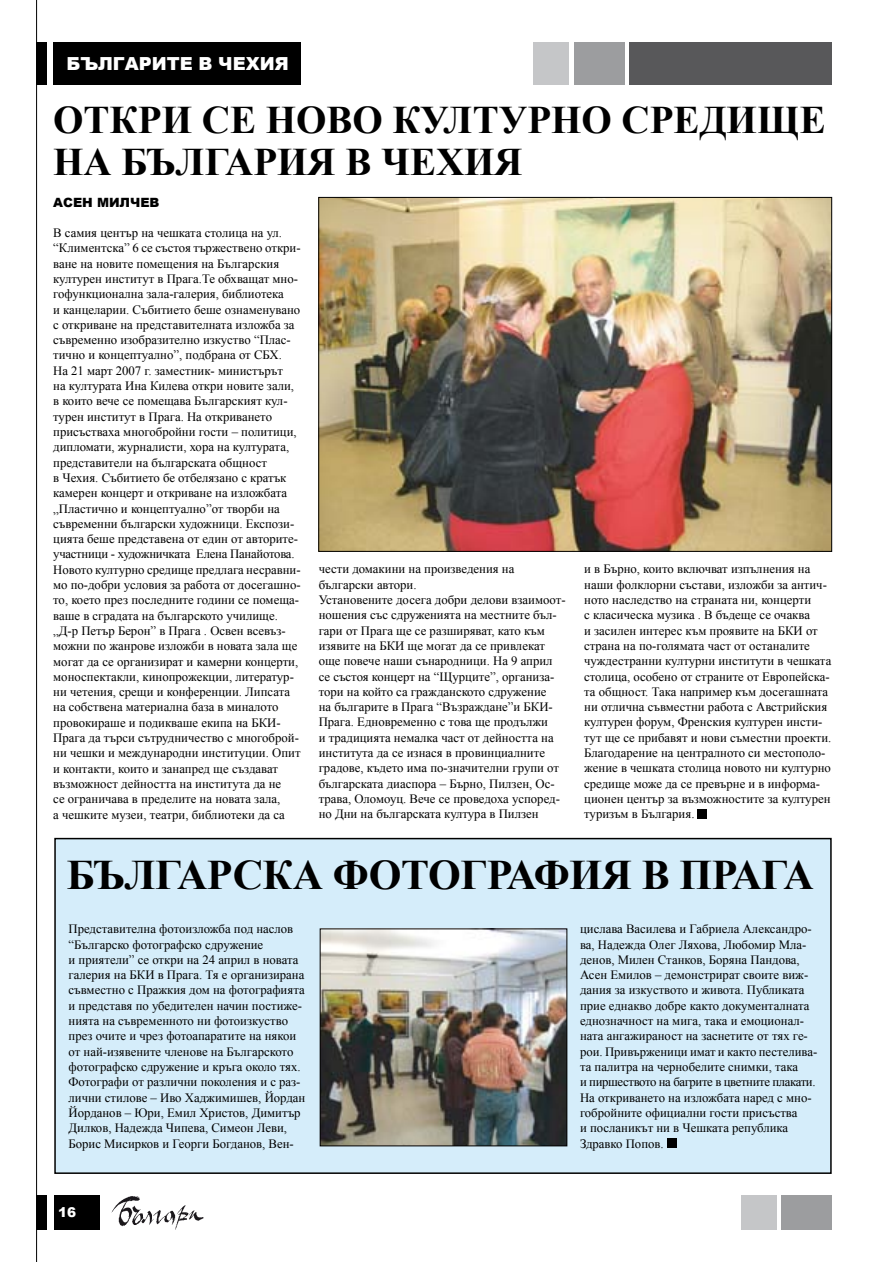
<style>
.page{position:relative;width:895px;height:1262px;background:#fff}
.page>*{position:absolute;margin:0;border:0;box-sizing:border-box;transform-origin:0 0}
.t1{font:700 42px "Times New Roman";letter-spacing:-.01em;color:#000}
.t2{font:700 39px/42px "Times New Roman";color:#000}
.t3{font:900 18px "Arial";color:#fff}
.t4{font:900 13.5px "Arial";color:#fff}
.t5{font:12.75px/15.3px "Times New Roman";color:#000}
.t6{font:900 12.75px "Arial";color:#000}
</style>
<div class="page">
<hr style="left:36px;top:0;width:1px;height:1262px;background:#000">
<div style="left:37px;top:43px;width:10px;height:42px;background:#000"></div>
<div style="left:54px;top:43px;width:247px;height:42px;background:#000"></div>
<div style="left:629px;top:43px;width:203px;height:42px;background:#58585a"></div>
<div style="left:574px;top:43px;width:50px;height:42px;background:#9c9d9f"></div>
<div style="left:533px;top:43px;width:36px;height:42px;background:#c5c6c8"></div>
<div style="left:37px;top:1195px;width:10px;height:34px;background:#000"></div>
<div style="left:54px;top:1195px;width:45px;height:34px;background:#000"></div>
<img style="left:111px;top:1196px;width:93px;height:34px">
<div style="left:781px;top:1195px;width:51px;height:34px;background:#9c9d9f"></div>
<div style="left:741px;top:1195px;width:35px;height:34px;background:#c5c6c8"></div>
<div style="left:697px;top:809px;width:10px;height:9px;background:#000"></div>
<div style="left:55px;top:838px;width:776px;height:335px;background:#d5edfa"></div>
<div style="left:666px;top:1138px;width:10px;height:9px;background:#000"></div>
<div style="left:54px;top:838px;width:777px;height:336px;border:2px solid #000"></div>
<img style="left:322px;top:930px;width:243px;height:214px">
<div style="left:320px;top:928px;width:247px;height:218px;border:1px solid #000"></div>
<img style="left:320px;top:199px;width:510px;height:351px">
<p class="t3" style="left:66px;top:51px;width:224px">БЪЛГАРИТЕ В ЧЕХИЯ</p>
<p class="t2" style="left:53px;top:98px;width:774px">ОТКРИ СЕ НОВО КУЛТУРНО СРЕДИЩЕ<br>НА БЪЛГАРИЯ В ЧЕХИЯ</p>
<p class="t6" style="left:53px;top:193px;width:108px">АCEH MИЛЧEB</p>
<p class="t5" style="left:53px;top:225px;width:249px">В самия център на чешката столица на ул. “Климентска” 6 се състоя тържествено откри&shy;ване на новите помещения на Българския културен институт в Прага.Те обхващат мно&shy;гофункционална зала-галерия, библиотека<br>и канцеларии. Събитието беше ознаменувано с откриване на представителната изложба за съвременно изобразително изкуство “Плас&shy;тично и концептуално”, подбрана от СБХ.<br>На 21 март 2007 г. заместник- министърът<br>на културата Ина Килева откри новите зали, в които вече се помещава Българският кул&shy;турен институт в Прага. На откриването присъстваха многобройни гости – политици, дипломати, журналисти, хора на културата, представители на българската общност<br>в Чехия. Събитието бе отбелязано с кратък камерен концерт и откриване на изложбата „Пластично и концептуално”от творби на съвременни български художници. Експози&shy;цията беше представена от един от авторите&shy;участници - художничката Елена Панайотова.<br>Новото културно средище предлага несравни&shy;мо по-добри условия за работа от досегашно&shy;то, което през последните години се помеща&shy;ваше в сградата на българското училище. „Д-р Петър Берон” в Прага . Освен всевъз&shy;можни по жанрове изложби в новата зала ще могат да се организират и камерни концерти, моноспектакли, кинопрожекции, литератур&shy;ни четения, срещи и конференции. Липсата на собствена материална база в миналото провокираше и подикваше екипа на БКИ-Прага да търси сътрудничество с многоброй&shy;ни чешки и международни институции. Опит и контакти, които и занапред ще създават възможност дейността на института да не<br>се ограничава в пределите на новата зала,<br>а чешките музеи, театри, библиотеки да са</p>
<p class="t5" style="left:319px;top:561px;width:248px">чести домакини на произведения на български автори.<br>Установените досега добри делови взаимоот&shy;ношения със сдруженията на местните бъл&shy;гари от Прага ще се разширяват, като към изявите на БКИ ще могат да се привлекат още повече наши сънародници. На 9 април се състоя концерт на “Щурците”, организа&shy;тори на който са гражданското сдружение<br>на българите в Прага “Възраждане”и БКИ-Прага. Едновременно с това ще продължи<br>и традицията нeмалка част от дейността на института да се изнася в провинциалните градове, където има по-значителни групи от българската диаспора – Бърно, Пилзен, Ос&shy;трава, Оломоуц. Вече се проведоха успоред&shy;но Дни на българската култура в Пилзен</p>
<p class="t5" style="left:584px;top:561px;width:249px">и в Бърно, които включват изпълнения на наши фолклорни състави, изложби за антич&shy;ното наследство на страната ни, концерти<br>с класическа музика . В бъдеще се очаква<br>и засилен интерес към проявите на БКИ от страна на по-голямата част от останалите чуждестранни културни институти в чешката столица, особено от страните от Европейска&shy;та общност. Така например към досегашната ни отлична съвместни работа с Австрийския културен форум, Френския културен инсти&shy;тут ще се прибавят и нови съместни проекти.<br>Благодарение на централното си местополо&shy;жение в чешката столица новото ни културно средище може да се превърне и в информа&shy;ционен център за възможностите за културен туризъм в България.</p>
<p class="t1" style="left:67px;top:846px;width:748px">БЪЛГАРСКА ФОТОГРАФИЯ В ПРАГА</p>
<p class="t5" style="left:69px;top:921px;width:238px">Представителна фотоизложба под наслов “Българско фотографско сдружение<br>и приятели” се откри на 24 април в новата галерия на БКИ в Прага. Тя е организирана съвместно с Пражкия дом на фотографията и представя по убедителен начин постиже&shy;нията на съвременното ни фотоизкуство през очите и чрез фотоапаратите на някои от най-изявените членове на Българското фотографско сдружение и кръга около тях.<br>Фотографи от различни поколения и с раз&shy;лични стилове – Иво Хаджимишев, Йордан Йорданов – Юри, Емил Христов, Димитър Дилков, Надежда Чипева, Симеон Леви, Борис Мисирков и Георги Богданов, Вен-</p>
<p class="t5" style="left:580px;top:921px;width:239px">цислава Василева и Габриела Александро&shy;ва, Надежда Олег Ляхова, Любомир Мла&shy;денов, Милен Станков, Боряна Пандова, Асен Емилов – демонстрират своите виж&shy;дания за изкуството и живота. Публиката прие еднакво добре както документалната еднозначност на мига, така и емоционал&shy;ната ангажираност на заснетите от тях ге&shy;рои. Привърженици имат и както пестелива&shy;та палитра на чернобелите снимки, така<br>и пиршеството на багрите в цветните плакати.<br>На откриването на изложбата наред с мно&shy;гобройните официални гости присъства<br>и посланикът ни в Чешката република Здравко Попов.</p>
<p class="t4" style="left:58px;top:1202px;width:20px">16</p>
</div>
